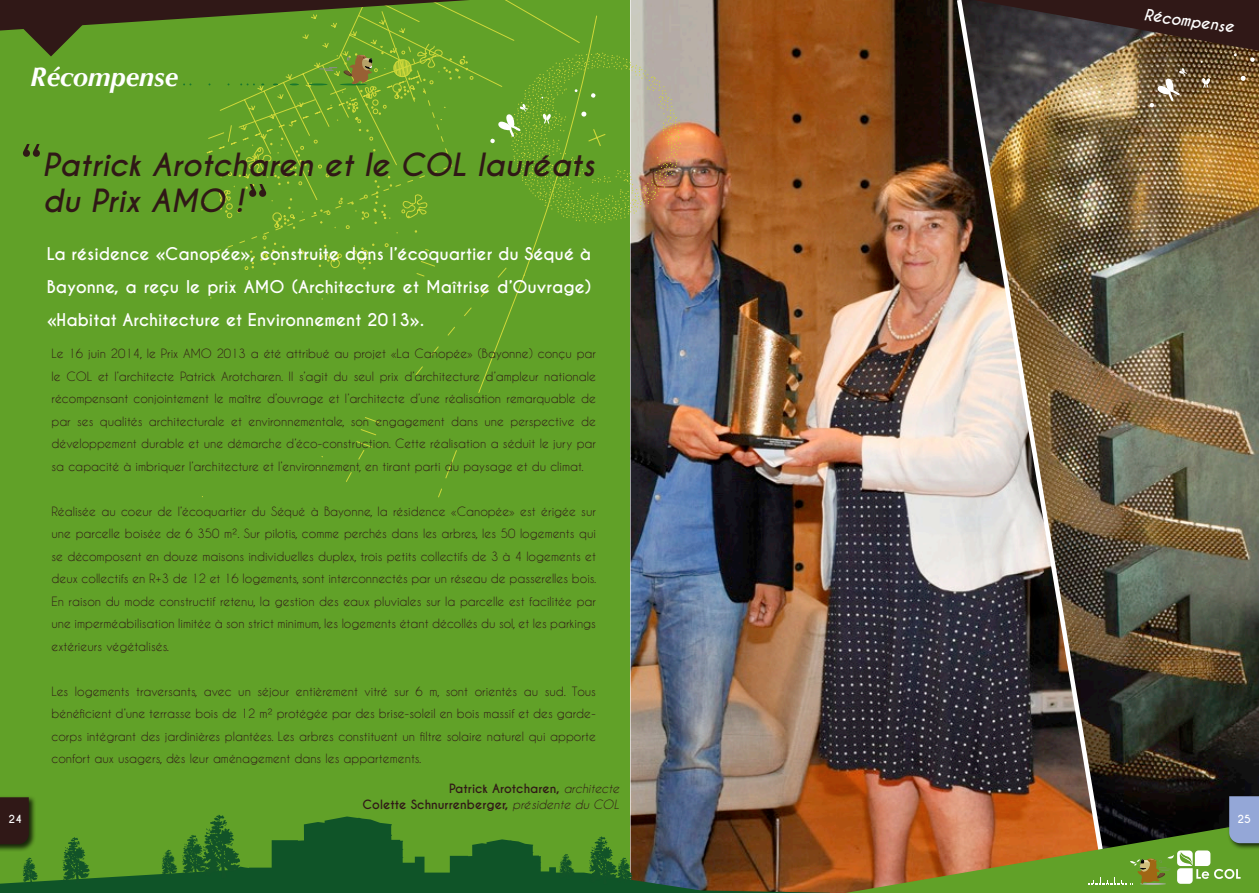
<style>
.page{position:relative;width:1259px;height:893px;background:#fff}
.page>*{position:absolute;margin:0;border:0;box-sizing:border-box;transform-origin:0 0}
.t1{font:italic 700 30px "Caviar Dreams";color:#301817}
.t2{font:italic 700 27px "Optima";color:#fff}
.t3{font:700 16.5px/33px "Caviar Dreams";color:#fff;text-align:justify}
.t4{font:italic 700 15px "Caviar Dreams";color:#fff}
.t5{font:12px/22.5px "Caviar Dreams";color:#301817;text-align:justify}
.t6{font:700 12px "Caviar Dreams";color:#301817}
.t7{font:700 10.5px "Caviar Dreams";color:#fff}
.s1{font-weight:400;font-style:italic}
</style>
<div class="page">
<img style="left:1107px;top:108px;width:152px;height:688px">
<img style="left:630px;top:0;width:324px;height:893px">
<img style="left:954px;top:108px;width:153px;height:688px">
<div style="left:0;top:0;width:629px;height:893px;background:#61a128"></div>
<svg style="left:202px;top:52px;width:479px;height:446px"></svg>
<svg style="left:228px;top:16px;width:369px;height:466px"></svg>
<svg style="left:220px;top:0;width:360px;height:447px"></svg>
<svg style="left:452px;top:44px;width:21px;height:203px"></svg>
<svg style="left:207px;top:157px;width:245px;height:95px"></svg>
<svg style="left:321px;top:293px;width:7px;height:7px"></svg>
<svg style="left:201px;top:202px;width:4px;height:9px"></svg>
<svg style="left:445px;top:450px;width:12px;height:28px"></svg>
<svg style="left:438px;top:488px;width:4px;height:9px"></svg>
<svg style="left:541px;top:113px;width:11px;height:11px"></svg>
<svg style="left:581px;top:111px;width:6px;height:6px"></svg>
<svg style="left:591px;top:93px;width:5px;height:5px"></svg>
<svg style="left:490px;top:104px;width:39px;height:39px"></svg>
<img style="left:892px;top:0;width:367px;height:108px">
<svg style="left:249px;top:176px;width:24px;height:26px"></svg>
<div style="left:1227px;top:794px;width:32px;height:57px;background:#09090d"></div>
<svg style="left:845px;top:796px;width:414px;height:97px;background:#897336"></svg>
<svg style="left:0;top:797px;width:829px;height:96px"></svg>
<svg style="left:0;top:0;width:470px;height:157px"></svg>
<p class="t2" style="left:30px;top:61px;width:150px">Récompense</p>
<p class="t1" style="left:43px;top:146px;width:554px">Patrick Arotcharen et le COL lauréats</p>
<p class="t1" style="left:43px;top:182px;width:202px">du Prix AMO !</p>
<p class="t3" style="left:47px;top:237px;width:546px">La résidence «Canopée», construite dans l’écoquartier du Séqué à Bayonne, a reçu le prix AMO (Architecture et Maîtrise d’Ouvrage) «Habitat Architecture et Environnement 2013».</p>
<p class="t5" style="left:52px;top:342px;width:546px">Le 16 juin 2014, le Prix AMO 2013 a été attribué au projet «La Canopée» (Bayonne) conçu par le COL et l’architecte Patrick Arotcharen. Il s’agit du seul prix d’architecture d’ampleur nationale récompensant conjointement le maître d’ouvrage et l’architecte d’une réalisation remarquable de par ses qualités architecturale et environnementale, son engagement dans une perspective de développement durable et une démarche d’éco-construction. Cette réalisation a séduit le jury par sa capacité à imbriquer l’architecture et l’environnement, en tirant parti du paysage et du climat.</p>
<p class="t5" style="left:52px;top:500px;width:546px">Réalisée au coeur de l’écoquartier du Séqué à Bayonne, la résidence «Canopée» est érigée sur une parcelle boisée de 6 350 m². Sur pilotis, comme perchés dans les arbres, les 50 logements qui se décomposent en douze maisons individuelles duplex, trois petits collectifs de 3 à 4 logements et deux collectifs en R+3 de 12 et 16 logements, sont interconnectés par un réseau de passerelles bois.<br>En raison du mode constructif retenu, la gestion des eaux pluviales sur la parcelle est facilitée par une imperméabilisation limitée à son strict minimum, les logements étant décollés du sol, et les parkings extérieurs végétalisés.</p>
<p class="t5" style="left:52px;top:680px;width:546px">Les logements traversants, avec un séjour entièrement vitré sur 6 m, sont orientés au sud. Tous bénéficient d’une terrasse bois de 12 m² protégée par des brise-soleil en bois massif et des garde&shy;corps intégrant des jardinières plantées. Les arbres constituent un filtre solaire naturel qui apporte confort aux usagers, dès leur aménagement dans les appartements.</p>
<p class="t6" style="left:449px;top:781px;width:172px">Patrick Arotcharen, <span class="s1">architecte</span></p>
<p class="t6" style="left:363px;top:797px;width:258px">Colette Schnurrenberger, <span class="s1">présidente du COL</span></p>
<p class="t4" style="left:1145px;top:6px;width:92px;rotate:8deg">Récompense</p>
<p class="t7" style="left:9px;top:813px;width:15px">24</p>
<p class="t7" style="left:1237px;top:813px;width:15px">25</p>
</div>
